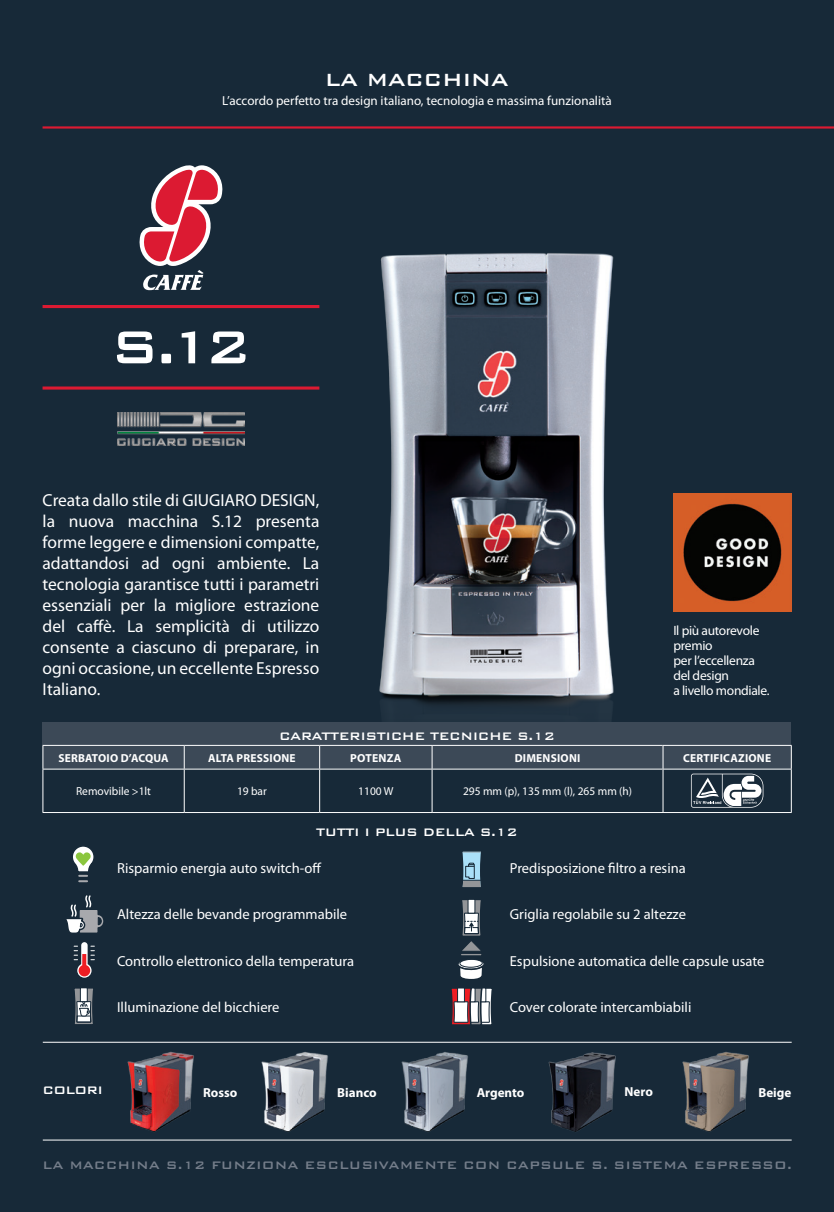
<style>
.page{position:relative;width:834px;height:1212px;background:#fff}
.page>*{position:absolute;margin:0;border:0;box-sizing:border-box;transform-origin:0 0}
.t1{font:500 23.55px "Bank Gothic BT";letter-spacing:-.02em;color:#fff}
.t2{font:17.4px/21px "Myriad Pro";color:#fff;text-align:justify}
.t3{font:14.55px "Myriad Pro";color:#fff}
.t4{font:500 14.55px "Bank Gothic BT";letter-spacing:.01em;color:#747d8a}
.t5{font:500 14.55px "Bank Gothic BT";letter-spacing:-.03em;color:#fff}
.t6{font:13.5px/15px "Myriad Pro";letter-spacing:-.02em;color:#fff}
.t7{font:13.05px "Myriad Pro";color:#fff}
.t8{font:700 13.05px "Myriad Pro";color:#fff}
.t9{font:700 11.7px "Myriad Pro";letter-spacing:.02em;color:#fff}
.t10{font:11.7px "Myriad Pro";color:#fff}
</style>
<div class="page">
<div style="left:0;top:0;width:833px;height:1212px;background:#172938"></div>
<img style="left:368px;top:253px;width:256px;height:470px">
<svg style="left:139px;top:165px;width:84px;height:125px"></svg>
<hr style="left:43px;top:305px;width:276px;height:3px;background:#dc1a32">
<svg style="left:43px;top:386px;width:276px;height:4px"></svg>
<svg style="left:117px;top:331px;width:128px;height:32px"></svg>
<hr style="left:43px;top:126px;width:790px;height:3px;background:#dc1a32">
<div style="left:43px;top:723px;width:748px;height:22px;background:#3c4957"></div>
<hr style="left:43px;top:812px;width:141px;height:1px;background:#fff">
<hr style="left:184px;top:812px;width:135px;height:1px;background:#fff">
<hr style="left:319px;top:812px;width:113px;height:1px;background:#fff">
<hr style="left:432px;top:812px;width:231px;height:1px;background:#fff">
<hr style="left:663px;top:812px;width:128px;height:1px;background:#fff">
<svg style="left:43px;top:745px;width:748px;height:67px"></svg>
<div style="left:77px;top:873px;width:13px;height:5px;border:1px solid #172938;border-radius:2px"></div>
<hr style="left:77px;top:879px;width:12px;height:4px;background:#a8a9ad;border-radius:2px">
<div style="left:77px;top:879px;width:13px;height:5px;border:1px solid #172938;border-radius:2px"></div>
<svg style="left:73px;top:846px;width:21px;height:31px"></svg>
<svg style="left:462px;top:851px;width:19px;height:37px"></svg>
<svg style="left:66px;top:895px;width:38px;height:83px"></svg>
<div style="left:458px;top:959px;width:26px;height:10px;background:#fff;border-radius:50%"></div>
<div style="left:457px;top:958px;width:28px;height:12px;border:1px solid #172938;border-radius:50%"></div>
<div style="left:459px;top:959px;width:23px;height:9px;border:1px solid #172938;border-radius:50%"></div>
<svg style="left:462px;top:899px;width:19px;height:52px"></svg>
<div style="left:460px;top:953px;width:22px;height:3px;border:1px solid #172938"></div>
<svg style="left:74px;top:988px;width:19px;height:36px"></svg>
<svg style="left:451px;top:964px;width:41px;height:61px"></svg>
<div style="left:457px;top:988px;width:7px;height:14px;background:#fff"></div>
<div style="left:457px;top:987px;width:8px;height:15px;border:1px solid #172938"></div>
<img style="left:118px;top:413px;width:126px;height:32px">
<img style="left:127px;top:1051px;width:67px;height:81px">
<img style="left:261px;top:1052px;width:67px;height:80px">
<img style="left:682px;top:1052px;width:67px;height:80px">
<img style="left:401px;top:1052px;width:67px;height:80px">
<img style="left:548px;top:1052px;width:68px;height:80px">
<hr style="left:43px;top:1042px;width:748px;height:1px;background:#fff">
<hr style="left:43px;top:1140px;width:748px;height:1px;background:#fff">
<img style="left:673px;top:493px;width:118px;height:118px">
<h1 class="t1" style="left:325px;top:67px;width:185px">LA MACCHINA</h1>
<p class="t7" style="left:222px;top:93px;width:391px">L’accordo perfetto tra design italiano, tecnologia e massima funzionalità</p>
<p class="t2" style="left:43px;top:490px;width:278px">Creata dallo stile di GIUGIARO DESIGN, la nuova macchina S.12 presenta forme leggere e dimensioni compatte, adattandosi ad ogni ambiente. La tecnologia garantisce tutti i parametri essenziali per la migliore estrazione del caffè. La semplicità di utilizzo consente a ciascuno di preparare, in ogni occasione, un eccellente Espresso Italiano.</p>
<p class="t5" style="left:279px;top:728px;width:277px">CARATTERISTICHE TECNICHE S.12</p>
<p class="t6" style="left:673px;top:623px;width:98px">Il più autorevole premio<br>per l’eccellenza del design<br>a livello mondiale.</p>
<p class="t9" style="left:58px;top:751px;width:112px">SERBATOIO D’ACQUA</p>
<p class="t9" style="left:208px;top:751px;width:89px">ALTA PRESSIONE</p>
<p class="t9" style="left:350px;top:751px;width:53px">POTENZA</p>
<p class="t9" style="left:514px;top:751px;width:67px">DIMENSIONI</p>
<p class="t9" style="left:683px;top:751px;width:89px">CERTIFICAZIONE</p>
<p class="t10" style="left:76px;top:785px;width:76px">Removibile &gt;1lt</p>
<p class="t10" style="left:237px;top:785px;width:31px">19 bar</p>
<p class="t10" style="left:358px;top:785px;width:37px">1100 W</p>
<p class="t10" style="left:463px;top:785px;width:170px">295 mm (p), 135 mm (l), 265 mm (h)</p>
<p class="t5" style="left:316px;top:824px;width:203px">TUTTI I PLUS DELLA S.12</p>
<p class="t3" style="left:117px;top:860px;width:206px">Risparmio energia auto switch-off</p>
<p class="t3" style="left:509px;top:860px;width:177px">Predisposizione filtro a resina</p>
<p class="t3" style="left:117px;top:906px;width:231px">Altezza delle bevande programmabile</p>
<p class="t3" style="left:509px;top:906px;width:178px">Griglia regolabile su 2 altezze</p>
<p class="t3" style="left:117px;top:953px;width:239px">Controllo elettronico della temperatura</p>
<p class="t3" style="left:509px;top:953px;width:256px">Espulsione automatica delle capsule usate</p>
<p class="t3" style="left:117px;top:999px;width:164px">Illuminazione del bicchiere</p>
<p class="t3" style="left:509px;top:999px;width:183px">Cover colorate intercambiabili</p>
<p class="t5" style="left:43px;top:1082px;width:62px">COLORI</p>
<p class="t8" style="left:203px;top:1085px;width:36px">Rosso</p>
<p class="t8" style="left:337px;top:1085px;width:41px">Bianco</p>
<p class="t8" style="left:476px;top:1085px;width:49px">Argento</p>
<p class="t8" style="left:624px;top:1084px;width:30px">Nero</p>
<p class="t8" style="left:758px;top:1085px;width:35px">Beige</p>
<p class="t4" style="left:43px;top:1157px;width:750px">LA MACCHINA S.12 FUNZIONA ESCLUSIVAMENTE CON CAPSULE S. SISTEMA ESPRESSO.</p>
</div>
